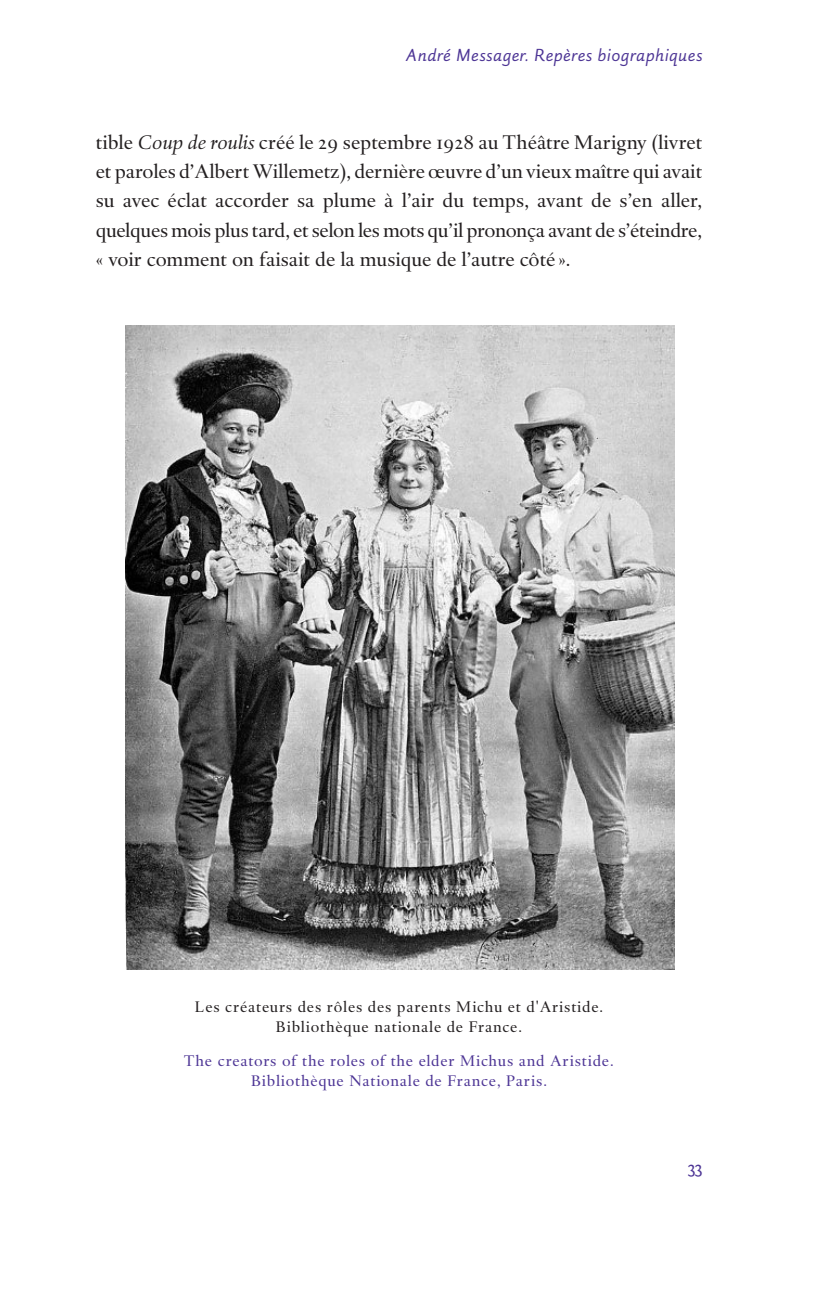
<style>
.page{position:relative;width:830px;height:1289px;background:#fff}
.page>*{position:absolute;margin:0;border:0;box-sizing:border-box;transform-origin:0 0}
.t1{font:20.25px/29.2px "DTL Haarlemmer SD";letter-spacing:-.005em;color:#231f20;text-align:justify}
.t2{font:italic 18px "DTL Haarlemmer SD Sans";letter-spacing:.025em;color:#4d3595}
.t3{font:18px "DTL Haarlemmer D Sans Caps";color:#4d3595}
.t4{font:15.75px/20.2px "DTL Haarlemmer SD";letter-spacing:.045em;color:#4d3595;text-align:center}
.t5{font:15.75px/20.2px "DTL Haarlemmer SD";letter-spacing:.05em;color:#231f20;text-align:center}
.s1{font-style:italic}
</style>
<div class="page">
<img style="left:126px;top:325px;width:548px;height:644px">
<p class="t2" style="left:405px;top:44px;width:298px">André Messager. Repères biographiques</p>
<p class="t1" style="left:96px;top:127px;width:607px">tible <span class="s1">Coup de roulis</span> créé le 29 septembre 1928 au Théâtre Marigny (livret et paroles d’Albert Willemetz), dernière œuvre d’un vieux maître qui avait su avec éclat accorder sa plume à l’air du temps, avant de s’en aller, quelques mois plus tard, et selon les mots qu’il prononça avant de s’éteindre, « voir comment on faisait de la musique de l’autre côté ».</p>
<p class="t5" style="left:195px;top:995px;width:410px">Les créateurs des rôles des parents Michu et d'Aristide.<br>Bibliothèque nationale de France.</p>
<p class="t4" style="left:184px;top:1049px;width:431px">The creators of the roles of the elder Michus and Aristide.<br>Bibliothèque Nationale de France, Paris.</p>
<p class="t3" style="left:687px;top:1156px;width:16px">33</p>
</div>
